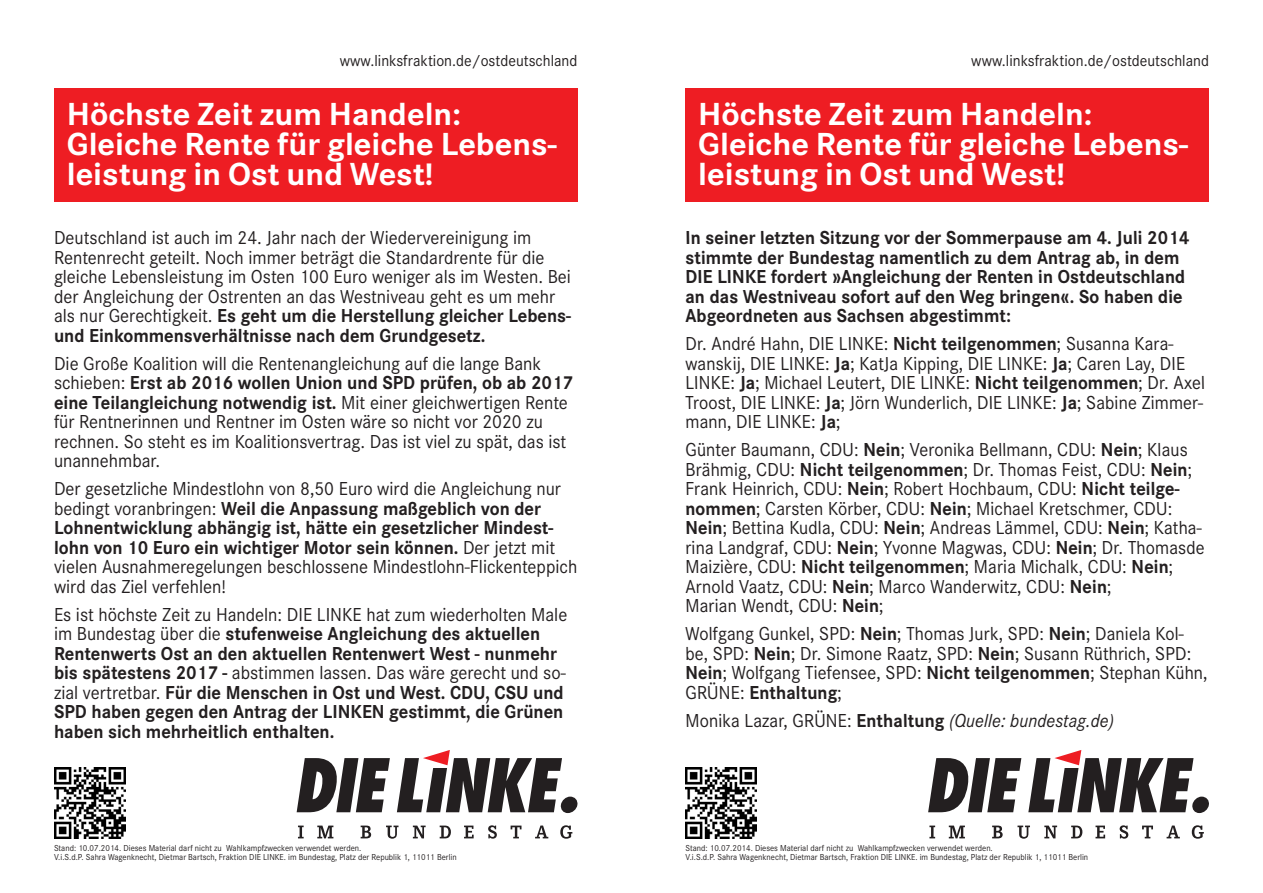
<style>
.page{position:relative;width:1263px;height:893px;background:#fff}
.page>*{position:absolute;margin:0;border:0;box-sizing:border-box;transform-origin:0 0}
.Überschrift_1__Ebene{font:700 33.15px "Corporate S";color:#fff}
.t1{font:19.5px/19.5px "Corporate S";color:#231f20;scale:.95 1}
.t2{font:700 19.5px/19.5px "Corporate S";color:#231f20;scale:.95 1}
.t3{font:italic 19.5px "Corporate S";color:#231f20;scale:.95 1}
.Fließtext{font:16.5px "Corporate S";color:#231f20;scale:.95 1}
.V_i_S_d_P{font:9px "Corporate S";color:#231f20;scale:.95 1}
.s1{font-weight:700}
.s2{font-weight:400}
.s3{font-style:normal}
.s4{font-weight:700;font-style:normal}
</style>
<div class="page">
<div style="left:54px;top:88px;width:523px;height:114px;background:#ee1d23"></div>
<svg style="left:298px;top:826px;width:6px;height:12px"></svg>
<svg style="left:317px;top:826px;width:16px;height:12px"></svg>
<svg style="left:361px;top:826px;width:10px;height:12px"></svg>
<svg style="left:386px;top:826px;width:12px;height:13px"></svg>
<svg style="left:413px;top:826px;width:13px;height:12px"></svg>
<svg style="left:440px;top:826px;width:11px;height:12px"></svg>
<svg style="left:464px;top:826px;width:10px;height:12px"></svg>
<svg style="left:488px;top:825px;width:9px;height:14px"></svg>
<svg style="left:511px;top:826px;width:10px;height:12px"></svg>
<svg style="left:535px;top:825px;width:13px;height:13px"></svg>
<svg style="left:560px;top:825px;width:12px;height:14px"></svg>
<svg style="left:297px;top:750px;width:280px;height:63px"></svg>
<img style="left:54px;top:767px;width:71px;height:72px">
<div style="left:685px;top:88px;width:524px;height:114px;background:#ee1d23"></div>
<svg style="left:929px;top:826px;width:6px;height:12px"></svg>
<svg style="left:949px;top:826px;width:16px;height:12px"></svg>
<svg style="left:992px;top:826px;width:11px;height:12px"></svg>
<svg style="left:1017px;top:826px;width:13px;height:13px"></svg>
<svg style="left:1044px;top:826px;width:13px;height:12px"></svg>
<svg style="left:1071px;top:826px;width:11px;height:12px"></svg>
<svg style="left:1095px;top:826px;width:10px;height:12px"></svg>
<svg style="left:1120px;top:825px;width:8px;height:14px"></svg>
<svg style="left:1142px;top:826px;width:11px;height:12px"></svg>
<svg style="left:1166px;top:825px;width:14px;height:13px"></svg>
<svg style="left:1192px;top:825px;width:12px;height:14px"></svg>
<svg style="left:928px;top:750px;width:281px;height:63px"></svg>
<img style="left:685px;top:767px;width:72px;height:72px">
<p class="Fließtext" style="left:340px;top:52px;width:252px">www.linksfraktion.de/ostdeutschland</p>
<p class="Überschrift_1__Ebene" style="left:67px;top:95px;width:396px">Höchste Zeit zum Handeln:</p>
<p class="Überschrift_1__Ebene" style="left:67px;top:125px;width:491px">Gleiche Rente für gleiche Lebens-</p>
<p class="Überschrift_1__Ebene" style="left:67px;top:155px;width:368px">leistung in Ost und West!</p>
<p class="t1" style="left:54px;top:228px;width:546px">Deutschland ist auch im 24. Jahr nach der Wiedervereinigung im Rentenrecht geteilt. Noch immer beträgt die Standardrente für die gleiche Lebensleistung im Osten 100 Euro weniger als im Westen. Bei der Angleichung der Ostrenten an das Westniveau geht es um mehr als nur Gerechtigkeit. <span class="s1">Es geht um die Herstellung gleicher Lebens&shy;und Einkommensverhältnisse nach dem Grundgesetz.</span></p>
<p class="t1" style="left:54px;top:354px;width:548px">Die Große Koalition will die Rentenangleichung auf die lange Bank schieben: <span class="s1">Erst ab 2016 wollen Union und SPD prüfen, ob ab 2017 eine Teilangleichung notwendig ist.</span> Mit einer gleichwertigen Rente für Rentnerinnen und Rentner im Osten wäre so nicht vor 2020 zu rechnen. So steht es im Koalitionsvertrag. Das ist viel zu spät, das ist unannehmbar.</p>
<p class="t1" style="left:54px;top:479px;width:552px">Der gesetzliche Mindestlohn von 8,50 Euro wird die Angleichung nur bedingt voranbringen: <span class="s1">Weil die Anpassung maßgeblich von der Lohnentwicklung abhängig ist, hätte ein gesetzlicher Mindest&shy;lohn von 10 Euro ein wichtiger Motor sein können.</span> Der jetzt mit vielen Ausnahmeregelungen beschlossene Mindestlohn-Flickenteppich wird das Ziel verfehlen!</p>
<p class="t2" style="left:54px;top:605px;width:542px"><span class="s2">Es ist höchste Zeit zu Handeln: DIE LINKE hat zum wiederholten Male im Bundestag über die</span> stufenweise Angleichung des aktuellen Rentenwerts Ost an den aktuellen Rentenwert West - nunmehr bis spätestens 2017 - <span class="s2">abstimmen lassen. Das wäre gerecht und so&shy;zial vertretbar.</span> Für die Menschen in Ost und West. CDU, CSU und SPD haben gegen den Antrag der LINKEN gestimmt, die Grünen haben sich mehrheitlich enthalten.</p>
<p class="V_i_S_d_P" style="left:54px;top:843px;width:325px">Stand: 10.07.2014. Dieses Material darf nicht zu Wahlkampfzwecken verwendet werden.</p>
<p class="V_i_S_d_P" style="left:54px;top:852px;width:425px">V.i.S.d.P. Sahra Wagenknecht, Dietmar Bartsch, Fraktion DIE LINKE. im Bundestag, Platz der Republik 1, 11011 Berlin</p>
<p class="Fließtext" style="left:971px;top:52px;width:252px">www.linksfraktion.de/ostdeutschland</p>
<p class="Überschrift_1__Ebene" style="left:698px;top:95px;width:396px">Höchste Zeit zum Handeln:</p>
<p class="Überschrift_1__Ebene" style="left:698px;top:125px;width:491px">Gleiche Rente für gleiche Lebens-</p>
<p class="Überschrift_1__Ebene" style="left:698px;top:155px;width:368px">leistung in Ost und West!</p>
<p class="t2" style="left:685px;top:229px;width:532px">In seiner letzten Sitzung vor der Sommerpause am 4. Juli 2014 stimmte der Bundestag namentlich zu dem Antrag ab, in dem DIE LINKE fordert »Angleichung der Renten in Ostdeutschland an das Westniveau sofort auf den Weg bringen«. So haben die Abgeordneten aus Sachsen abgestimmt:</p>
<p class="t1" style="left:685px;top:334px;width:549px">Dr. André Hahn, DIE LINKE: <span class="s1">Nicht teilgenommen</span>; Susanna Kara&shy;wanskij, DIE LINKE: <span class="s1">Ja</span>; KatJa Kipping, DIE LINKE: <span class="s1">Ja</span>; Caren Lay, DIE LINKE: <span class="s1">Ja</span>; Michael Leutert, DIE LINKE: <span class="s1">Nicht teilgenommen</span>; Dr. Axel Troost, DIE LINKE: <span class="s1">Ja</span>; Jörn Wunderlich, DIE LINKE: <span class="s1">Ja</span>; Sabine Zimmer&shy;mann, DIE LINKE: <span class="s1">Ja</span>;</p>
<p class="t1" style="left:685px;top:440px;width:548px">Günter Baumann, CDU: <span class="s1">Nein</span>; Veronika Bellmann, CDU: <span class="s1">Nein</span>; Klaus Brähmig, CDU: <span class="s1">Nicht teilgenommen</span>; Dr. Thomas Feist, CDU: <span class="s1">Nein</span>; Frank Heinrich, CDU: <span class="s1">Nein</span>; Robert Hochbaum, CDU: <span class="s1">Nicht teilge&shy;nommen</span>; Carsten Körber, CDU: <span class="s1">Nein</span>; Michael Kretschmer, CDU:<br><span class="s1">Nein</span>; Bettina Kudla, CDU: <span class="s1">Nein</span>; Andreas Lämmel, CDU: <span class="s1">Nein</span>; Katha&shy;rina Landgraf, CDU: <span class="s1">Nein</span>; Yvonne Magwas, CDU: <span class="s1">Nein</span>; Dr. Thomasde Maizière, CDU: <span class="s1">Nicht teilgenommen</span>; Maria Michalk, CDU: <span class="s1">Nein</span>; Arnold Vaatz, CDU: <span class="s1">Nein</span>; Marco Wanderwitz, CDU: <span class="s1">Nein</span>;<br>Marian Wendt, CDU: <span class="s1">Nein</span>;</p>
<p class="t1" style="left:685px;top:624px;width:552px">Wolfgang Gunkel, SPD: <span class="s1">Nein</span>; Thomas Jurk, SPD: <span class="s1">Nein</span>; Daniela Kol&shy;be, SPD: <span class="s1">Nein</span>; Dr. Simone Raatz, SPD: <span class="s1">Nein</span>; Susann Rüthrich, SPD:<br><span class="s1">Nein</span>; Wolfgang Tiefensee, SPD: <span class="s1">Nicht teilgenommen</span>; Stephan Kühn, GRÜNE: <span class="s1">Enthaltung</span>;</p>
<p class="t3" style="left:685px;top:709px;width:453px"><span class="s3">Monika Lazar, GRÜNE:</span> <span class="s4">Enthaltung</span> (Quelle: bundestag.de)</p>
<p class="V_i_S_d_P" style="left:685px;top:843px;width:325px">Stand: 10.07.2014. Dieses Material darf nicht zu Wahlkampfzwecken verwendet werden.</p>
<p class="V_i_S_d_P" style="left:685px;top:852px;width:425px">V.i.S.d.P. Sahra Wagenknecht, Dietmar Bartsch, Fraktion DIE LINKE. im Bundestag, Platz der Republik 1, 11011 Berlin</p>
</div>
